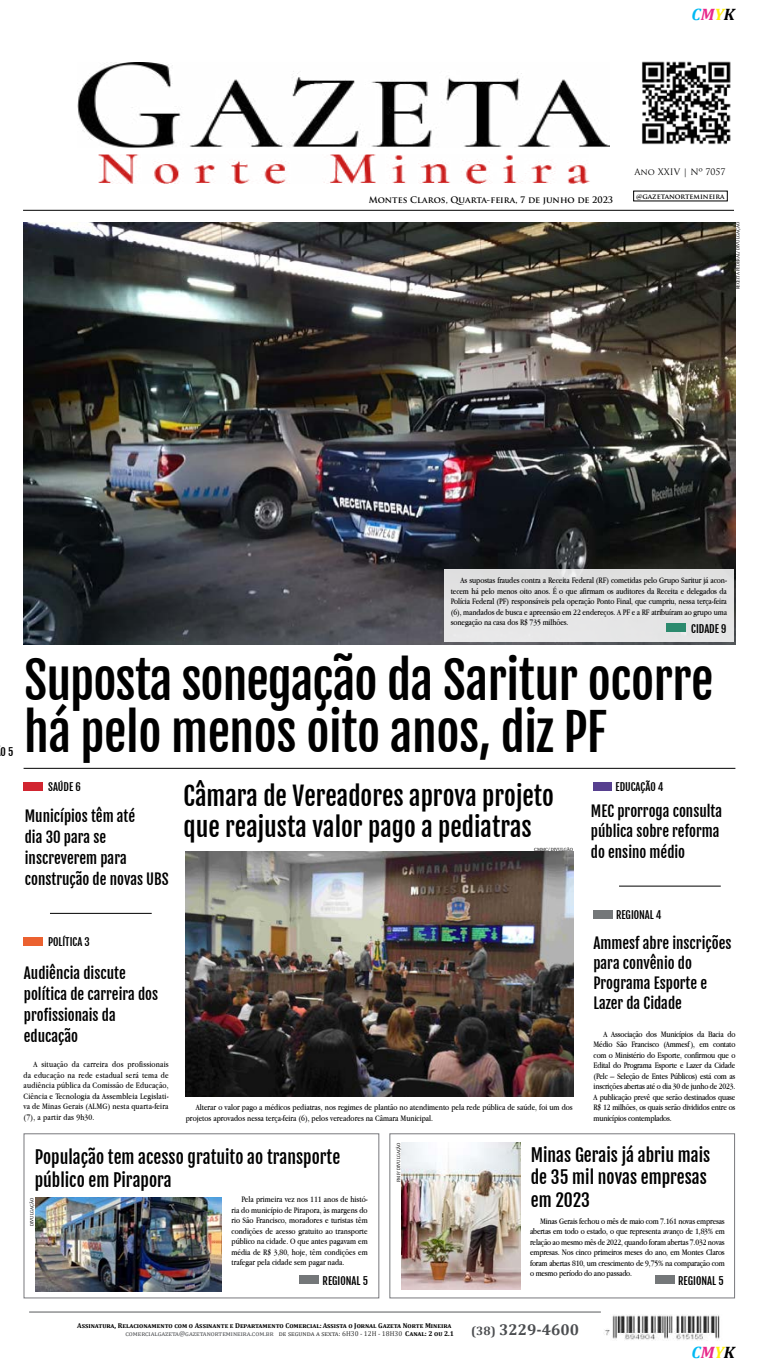
<style>
.page{position:relative;width:759px;height:1365px;background:#fff}
.page>*{position:absolute;margin:0;border:0;box-sizing:border-box;transform-origin:0 0}
.t1{font:49.88px/51.6px "Fjalla One";letter-spacing:-.01em;color:#000}
.t2{font:25.38px/30.6px "Fjalla One";color:#000}
.t3{font:17.5px/22.8px "Fjalla One";color:#000}
.t4{font:italic 700 16.62px "Cambria";color:#00b9f3}
.t5{font:700 15.75px "Cambria";color:#4b4d50}
.t6{font:14.88px/21px "Fjalla One";color:#000}
.t7{font:700 12.25px "Cambria";color:#4b4d50}
.t8{font:10.5px "Fjalla One";color:#000}
.t9{font:8.75px/10.5px "Apple Garamond";letter-spacing:-.01em;color:#000;text-align:justify}
.t10{font:8.75px/10.5px "Apple Garamond";letter-spacing:.02em;color:#000}
.t11{font:700 8.75px "Trajan Pro";color:#000}
.t12{font:8.75px "Trajan Pro";color:#000}
.t13{font:700 7px "Cambria";color:#000}
.t14{font:7px "Cambria";color:#333}
.t15{font:7px "Cambria";letter-spacing:.055em;color:#4b4d50}
.t16{font:700 7px "Trajan Pro";color:#000}
.t17{font:4.38px "Andada";color:#000}
.s1{color:#e82a8c}
.s2{color:#fff00c}
.s3{color:#000}
.s4{font-weight:700;color:#000}
</style>
<div class="page">
<hr style="left:29px;top:1311px;width:572px;height:1px;background:#58595b">
<img style="left:642px;top:61px;width:89px;height:84px">
<img style="left:78px;top:63px;width:532px;height:121px">
<div style="left:593px;top:782px;width:18px;height:8px;background:#57408f"></div>
<hr style="left:23px;top:210px;width:711px;height:1px;background:#000">
<img style="left:605px;top:1315px;width:115px;height:25px">
<hr style="left:24px;top:768px;width:711px;height:1px;background:#000">
<hr style="left:619px;top:885px;width:102px;height:1px;background:#000">
<div style="left:299px;top:1275px;width:20px;height:8px;background:#747779"></div>
<div style="left:24px;top:782px;width:19px;height:8px;background:#d12530"></div>
<div style="left:593px;top:910px;width:19px;height:8px;background:#747779"></div>
<div style="left:655px;top:1275px;width:19px;height:8px;background:#747779"></div>
<img style="left:185px;top:851px;width:388px;height:245px">
<div style="left:24px;top:1133px;width:355px;height:165px;border:1px solid #78797d"></div>
<div style="left:389px;top:1133px;width:346px;height:165px;border:1px solid #78797d"></div>
<img style="left:35px;top:1197px;width:187px;height:93px">
<img style="left:401px;top:1142px;width:119px;height:147px">
<img style="left:23px;top:222px;width:712px;height:422px">
<div style="left:24px;top:937px;width:19px;height:8px;background:#eb6130"></div>
<div style="left:444px;top:569px;width:289px;height:73px;background:#e4e4e4"></div>
<div style="left:667px;top:623px;width:19px;height:9px;background:#2c8a6e"></div>
<hr style="left:50px;top:913px;width:102px;height:1px;background:#000">
<h3 class="t4" style="left:692px;top:2px;width:45px">C<span class="s1">M</span><span class="s2">Y</span><span class="s3">K</span></h3>
<p class="t11" style="left:369px;top:194px;width:246px">Montes Claros, Quarta-feira 7, de junho de 2023</p>
<p class="t12" style="left:634px;top:166px;width:92px">Ano XXIV | Nº 7057</p>
<p class="t16" style="left:636px;top:192px;width:90px">@gazetanortemineira</p>
<p class="t17" style="left:735px;top:289px;width:69px;rotate:-90deg">RECEITA FEDERAL/ DIVULGAÇÃO</p>
<p class="t8" style="left:0;top:745px;width:14px">5O</p>
<p class="t9" style="left:461px;top:575px;width:268px">As supostas fraudes contra a Receita Federal (RF) cometidas pelo Grupo Saritur já acon-</p>
<p class="t9" style="left:451px;top:596px;width:278px">Polícia Federal (PF) responsáveis pela operação Ponto Final, que cumpriu, nessa terça-feira , )6( mandados de busca e apreensão em 22 endereços A. PF ae RF atribuíram ao grupo uma sonegação na casa dos $R 735 milhões.</p>
<p class="t9" style="left:451px;top:585px;width:278px">tecem há pelo menos oito anos oÉ. que afirmam os auditores da Receita e delegados da</p>
<p class="t8" style="left:668px;top:614px;width:34px">SAÚDE 6</p>
<p class="t8" style="left:691px;top:622px;width:37px">CIDADE 9</p>
<h1 class="t1" style="left:24px;top:654px;width:691px">Suposta sonegação da Saritur ocorre há pelo menos oito anos, diz PF</h1>
<p class="t8" style="left:48px;top:780px;width:34px">SAÚDE 6</p>
<p class="t8" style="left:616px;top:780px;width:49px">EDUCAÇÃO 4</p>
<h2 class="t2" style="left:183px;top:781px;width:372px">Câmara de Vereadores aprova projeto que reajusta valor pago a pediatras</h2>
<h3 class="t6" style="left:25px;top:805px;width:145px">Municípios têm até<br>dia 30 para se inscreverem para construção de novas UBS</h3>
<h3 class="t6" style="left:591px;top:801px;width:133px;line-height:20.1px">MEC prorroga consulta pública sobre reforma do ensino médio</h3>
<p class="t17" style="left:534px;top:846px;width:40px">CMMC/ DIVULGÃO</p>
<p class="t8" style="left:48px;top:935px;width:43px">POLÍTICA 3</p>
<h3 class="t6" style="left:24px;top:962px;width:136px">Audiência discute política de carreira dos profissionais da educação</h3>
<p class="t9" style="left:72px;top:1058px;width:9px">da</p>
<p class="t9" style="left:112px;top:1058px;width:13px">dos</p>
<p class="t10" style="left:128px;top:1058px;width:43px">profissionais</p>
<p class="t10" style="left:41px;top:1058px;width:28px">situação</p>
<p class="t10" style="left:24px;top:1058px;width:147px;text-indent:10px">A<br>da educação na rede estadual será tema de audiência pública da Comissão de Educação,</p>
<p class="t10" style="left:24px;top:1100px;width:147px">va de Minas Gerais (ALMG) nesta quarta-feira</p>
<p class="t10" style="left:83px;top:1058px;width:26px">carreira</p>
<p class="t10" style="left:24px;top:1090px;width:147px">Ciência e Tecnologia da Assembleia Legislati-</p>
<p class="t10" style="left:24px;top:1111px;width:72px">a, )7( partir das h9 30.</p>
<p class="t9" style="left:186px;top:1101px;width:388px;text-indent:10px">Alterar o valor pago a médicos pediatras, nos regimes de plantão no atendimento pela rede pública de saúde, foi um dos projetos aprovados nessa terça-feira ,)6( pelos vereadores na Câmara Municipal.</p>
<p class="t8" style="left:616px;top:908px;width:47px">REGIONAL 4</p>
<h3 class="t6" style="left:593px;top:932px;width:140px;line-height:20.1px">Ammesf abre inscrições para convênio do<br>Programa Esporte e<br>Lazer da Cidade</h3>
<p class="t9" style="left:604px;top:1028px;width:133px;text-align:right">A Associação dos Municípios da Bacia do contato</p>
<p class="t9" style="left:594px;top:1038px;width:143px;text-align:left">Médio<br>com o Ministério do Esporte, confirmou que o Edital do Programa Esporte e Lazer da Cidade (Pelc – Seleção de Entes Públicos) está com as inscrições abertas até o dia 30 de junho de 2023.<br>A publicação prevê que serão destinados quase $R 12 milhões, os quais serão divididos entre os municípios contemplados.</p>
<p class="t9" style="left:663px;top:1038px;width:33px">(Ammesf ,)</p>
<p class="t9" style="left:617px;top:1038px;width:12px">São</p>
<p class="t9" style="left:632px;top:1038px;width:29px">Francisco</p>
<p class="t9" style="left:699px;top:1038px;width:11px">em</p>
<p class="t17" style="left:396px;top:1181px;width:41px;rotate:-90deg">PMP/ DIVULGAÇÃO</p>
<h3 class="t3" style="left:35px;top:1144px;width:307px;line-height:23.6px">População tem acesso gratuito ao transporte público em Pirapora</h3>
<h3 class="t3" style="left:531px;top:1143px;width:181px">Minas Gerais já abriu mais de 35 mil novas empresas em 2023</h3>
<p class="t9" style="left:241px;top:1193px;width:128px">Pela primeira vez nos 111 anos de histó-</p>
<p class="t9" style="left:231px;top:1214px;width:138px">rio São Francisco, moradores e turistas têm condições de acesso gratuito ao transporte público na cidade O. que antes pagavam em média de $R 3,80, hoje, têm condições em trafegar pela cidade sem pagar nada.</p>
<p class="t9" style="left:530px;top:1215px;width:196px;text-indent:10px">Minas Gerais fechou o mês de maio com 7.161 novas empresas abertas em todo o estado o, que representa avanço de 1,83% em relação ao mesmo mês de 2022, quando foram abertas 7.032 novas empresas. Nos cinco primeiros meses do ano, em Montes Claros foram abertas 810, um crescimento de 9,75% na comparação com o mesmo período do ano passado.</p>
<p class="t17" style="left:30px;top:1225px;width:30px;rotate:-90deg">DIVULGAÇÃO</p>
<p class="t9" style="left:231px;top:1204px;width:138px">ria do município de Pirapora às, margens do</p>
<p class="t8" style="left:323px;top:1273px;width:47px">REGIONAL 5</p>
<p class="t8" style="left:678px;top:1273px;width:47px">REGIONAL 5</p>
<p class="t13" style="left:77px;top:1320px;width:376px">Assinatura, Relacionamento com o Assinante e Departamento Comercial:Assista o Jornal Gazeta Norte Mineira</p>
<h3 class="t5" style="left:499px;top:1317px;width:81px">3229-4600</h3>
<h3 class="t7" style="left:471px;top:1321px;width:26px">(38)</h3>
<p class="t15" style="left:125px;top:1329px;width:149px">comercialgazeta@gazetanortemineira.com.br</p>
<p class="t14" style="left:279px;top:1329px;width:177px">de segunda a sexta H6: 30 - 12H - 18H30 <span class="s4">Canal 2: ou 2.1</span></p>
<h3 class="t4" style="left:692px;top:1340px;width:45px">C<span class="s1">M</span><span class="s2">Y</span><span class="s3">K</span></h3>
</div>
